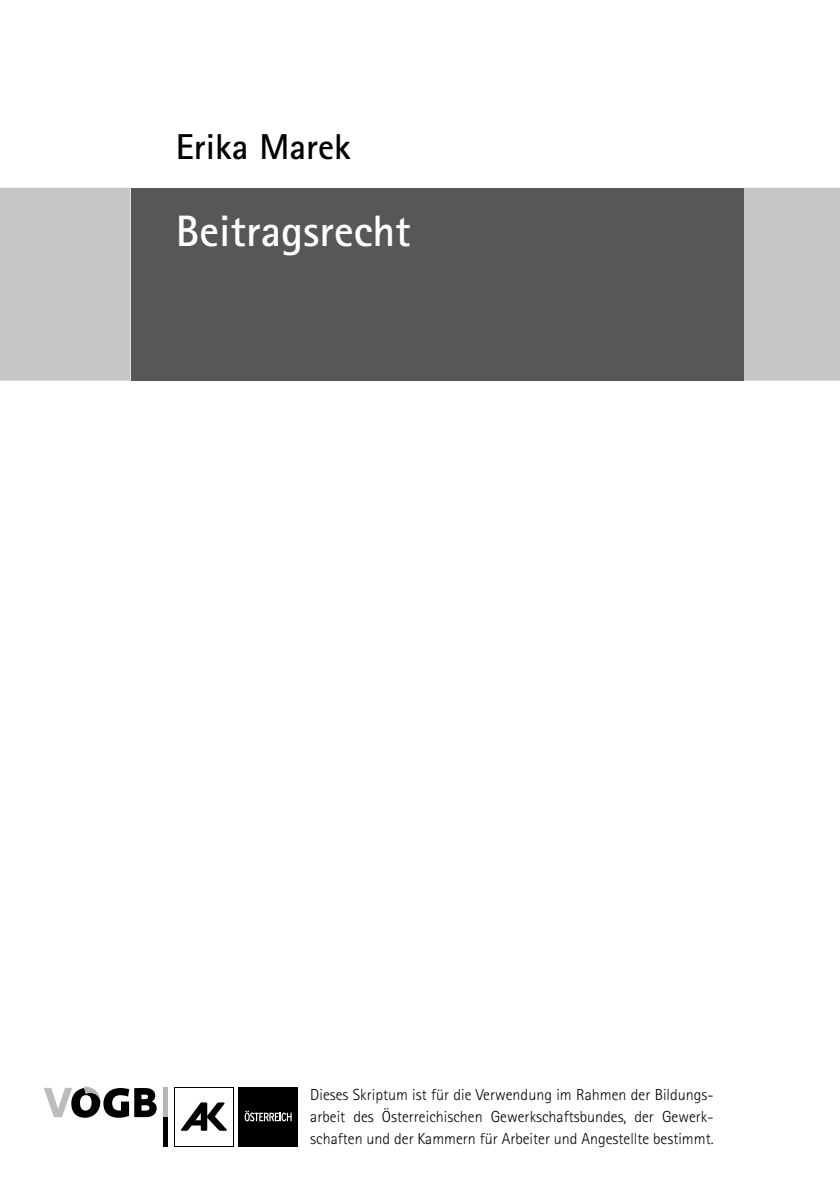
<style>
.page{position:relative;width:840px;height:1191px;background:#fff}
.page>*{position:absolute;margin:0;border:0;box-sizing:border-box;transform-origin:0 0}
.t1{font:700 44px "Rotis Sans Serif Std";color:#fff}
.t2{font:700 36px "Rotis Sans Serif Std";color:#000}
.t3{font:300 16px/22px "Rotis Sans Serif Std";color:#000;text-align:justify}
</style>
<div class="page">
<div style="left:0;top:188px;width:839px;height:192px;background:#c6c6c6"></div>
<div style="left:130px;top:188px;width:613px;height:192px;background:#575756"></div>
<div style="left:174px;top:1086px;width:60px;height:60px;background:linear-gradient(to bottom,#fff,#fff)"></div>
<div style="left:175px;top:1088px;width:57px;height:57px;background:#fff"></div>
<svg style="left:181px;top:1102px;width:46px;height:28px"></svg>
<div style="left:238px;top:1086px;width:59px;height:60px;background:#000"></div>
<svg style="left:245px;top:1110px;width:46px;height:11px"></svg>
<hr style="left:163px;top:1086px;width:4px;height:31px;background:#b7b6b6">
<hr style="left:163px;top:1117px;width:4px;height:29px;background:#000">
<svg style="left:44px;top:1086px;width:112px;height:31px"></svg>
<h2 class="t2" style="left:176px;top:124px;width:176px">Erika Marek</h2>
<h1 class="t1" style="left:176px;top:204px;width:236px">Beitragsrecht</h1>
<p class="t3" style="left:310px;top:1083px;width:405px">Dieses Skriptum ist für die Verwendung im Rahmen der Bildungs&shy;arbeit des Österreichischen Gewerkschaftsbundes, der Gewerk&shy;schaften und der Kammern für Arbeiter und Angestellte bestimmt.</p>
</div>
